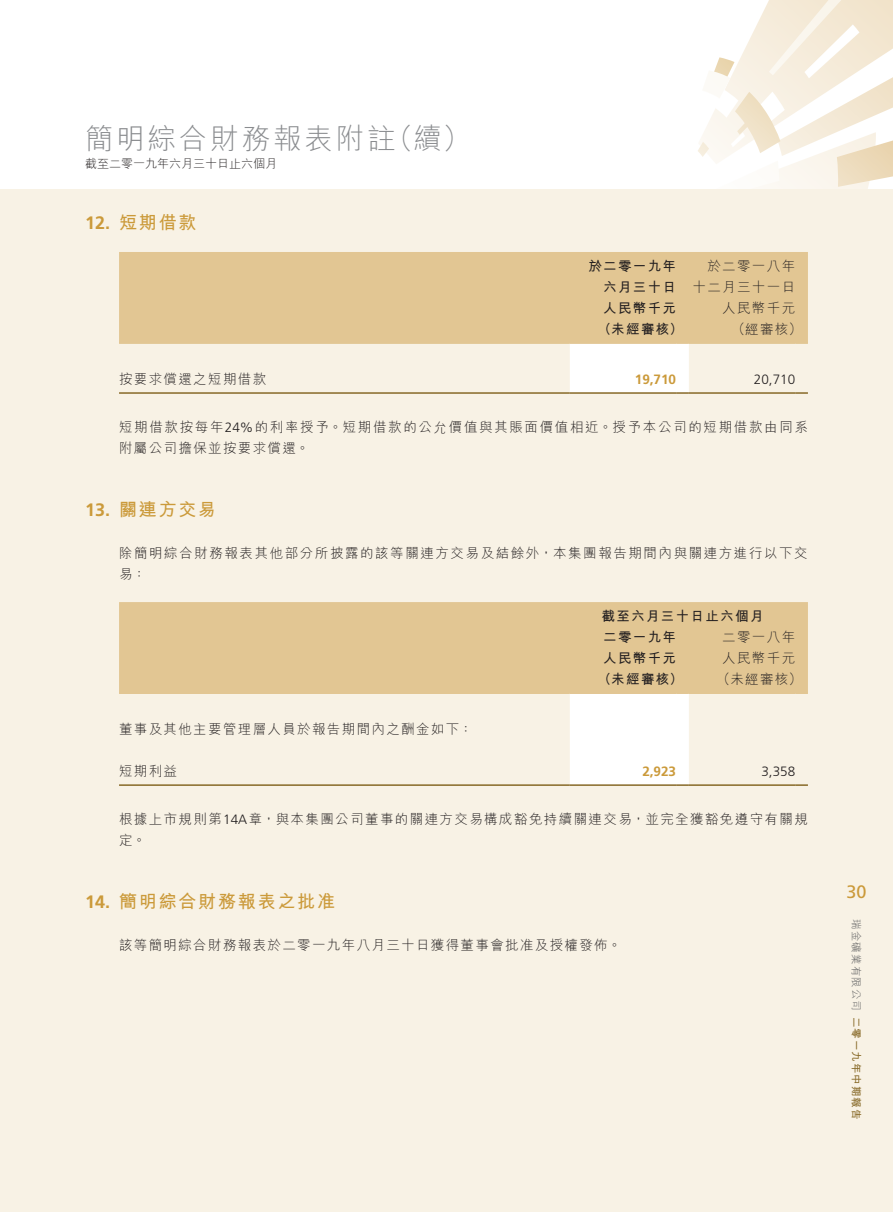
<style>
.page{position:relative;width:893px;height:1212px;background:#fff}
.page>*{position:absolute;margin:0;border:0;box-sizing:border-box;transform-origin:0 0}
.t1{font:300 28.5px "M Hei HK";letter-spacing:.1em;color:#8a8c8f}
.t2{font:700 18px "M Hei HK";letter-spacing:.1em;color:#cb9a3a}
.t3{font:700 18px "Frutiger LT Std";color:#cb9a3a}
.t4{font:18px "Frutiger LT Std";color:#cb9a3a}
.t5{font:300 13.5px/21px "M Hei HK";letter-spacing:.105em;color:#231f20}
.t6{font:300 13.5px/21px "M Hei HK";letter-spacing:.125em;color:#231f20}
.t7{font:700 13.5px/21px "M Hei HK";letter-spacing:.1em;color:#231f20;text-align:right}
.t8{font:300 13.5px "Frutiger LT Std";color:#231f20}
.t9{font:700 13.5px "Frutiger LT Std";color:#cb9a3a}
.t10{font:300 12px "M Hei HK";color:#231f20}
.t11{font:700 10.5px "M Hei HK";letter-spacing:.1em;color:#876927}
.t12{font:300 10.5px "M Hei HK";letter-spacing:.1em;color:#57585a}
.s1{font-family:"Frutiger LT Std"}
</style>
<div class="page">
<div style="left:0;top:189px;width:893px;height:1023px;background:#f8f2e5"></div>
<div style="left:119px;top:252px;width:689px;height:90px;background:#e2c693"></div>
<hr style="left:119px;top:392px;width:451px;height:2px;background:#876927">
<hr style="left:689px;top:392px;width:106px;height:2px;background:#876927">
<svg style="left:795px;top:392px;width:13px;height:2px"></svg>
<hr style="left:119px;top:342px;width:451px;height:2px;background:#e2c693">
<svg style="left:570px;top:342px;width:119px;height:52px;background:#faf8f4"></svg>
<hr style="left:689px;top:342px;width:106px;height:2px;background:#e2c693">
<svg style="left:795px;top:342px;width:13px;height:2px"></svg>
<div style="left:119px;top:602px;width:689px;height:90px;background:#e2c693"></div>
<hr style="left:119px;top:784px;width:451px;height:2px;background:#876927">
<hr style="left:689px;top:784px;width:106px;height:2px;background:#876927">
<svg style="left:795px;top:784px;width:13px;height:2px"></svg>
<hr style="left:119px;top:692px;width:451px;height:2px;background:#e2c693">
<div style="left:570px;top:692px;width:119px;height:94px;background:#fff"></div>
<hr style="left:689px;top:692px;width:106px;height:2px;background:#e2c693">
<svg style="left:795px;top:692px;width:13px;height:2px"></svg>
<svg style="left:698px;top:0;width:195px;height:189px"></svg>
<h1 class="t1" style="left:85px;top:124px;width:312px">簡明綜合財務報表附註</h1>
<p class="t10" style="left:85px;top:158px;width:194px">截至二零一九年六月三十日止六個月</p>
<h1 class="t1" style="left:385px;top:124px;width:87px">（續(</h1>
<h2 class="t3" style="left:85px;top:212px;width:27px">12.</h2>
<h2 class="t2" style="left:119px;top:209px;width:79px">短期借款</h2>
<p class="t7" style="left:588px;top:255px;width:89px">於二零一九年六月三十日</p>
<p class="t5" style="left:693px;top:256px;width:104px;text-align:right">於二零一八年十二月三十一日人民幣千元</p>
<p class="t7" style="left:603px;top:297px;width:74px">人民幣千元</p>
<p class="t7" style="left:598px;top:318px;width:87px">（未經審核）</p>
<p class="t5" style="left:732px;top:319px;width:72px">（經審核(</p>
<p class="t5" style="left:119px;top:368px;width:149px">按要求償還之短期借款</p>
<p class="t6" style="left:119px;top:417px;width:690px">短期借款按每年<span class="s1">24%</span>的利率授予。短期借款的公允價值與其賬面價值相近。授予本公司的短期借款由同系附屬公司擔保並按要求償還。</p>
<p class="t9" style="left:635px;top:372px;width:43px">19,710</p>
<p class="t8" style="left:754px;top:372px;width:43px">20,710</p>
<h2 class="t3" style="left:85px;top:499px;width:27px">13.</h2>
<h2 class="t2" style="left:119px;top:497px;width:99px">關連方交易</h2>
<p class="t5" style="left:119px;top:543px;width:690px">除簡明綜合財務報表其他部分所披露的該等關連方交易及結餘外，本集團報告期間內與關連方進行以下交易：</p>
<p class="t7" style="left:601px;top:605px;width:163px">截至六月三十日止六個月</p>
<p class="t5" style="left:722px;top:627px;width:74px">二零一八年</p>
<p class="t7" style="left:603px;top:626px;width:74px">二零一九年</p>
<p class="t7" style="left:603px;top:647px;width:74px">人民幣千元</p>
<p class="t7" style="left:598px;top:668px;width:87px">（未經審核）</p>
<p class="t5" style="left:722px;top:648px;width:74px">人民幣千元</p>
<p class="t5" style="left:717px;top:669px;width:87px">（未經審核(</p>
<p class="t5" style="left:119px;top:719px;width:355px">董事及其他主要管理層人員於報告期間內之酬金如下：</p>
<p class="t5" style="left:119px;top:761px;width:60px">短期利益</p>
<p class="t5" style="left:119px;top:809px;width:690px">根據上市規則第<span class="s1">14A</span>章，與本集團公司董事的關連方交易構成豁免持續關連交易，並完全獲豁免遵守有關規定。</p>
<p class="t9" style="left:642px;top:764px;width:35px">2,923</p>
<p class="t8" style="left:761px;top:764px;width:35px">3,358</p>
<h2 class="t3" style="left:85px;top:891px;width:27px">14.</h2>
<h2 class="t2" style="left:119px;top:889px;width:217px">簡明綜合財務報表之批准</h2>
<p class="t5" style="left:119px;top:935px;width:504px">該等簡明綜合財務報表於二零一九年八月三十日獲得董事會批准及授權發佈。</p>
<h2 class="t4" style="left:846px;top:881px;width:22px">30</h2>
<p class="t12" style="left:862px;top:919px;width:93px;rotate:90deg">瑞金礦業有限公司</p>
<p class="t11" style="left:864px;top:1016px;width:104px;rotate:90deg">二零一九年中期報告</p>
</div>
